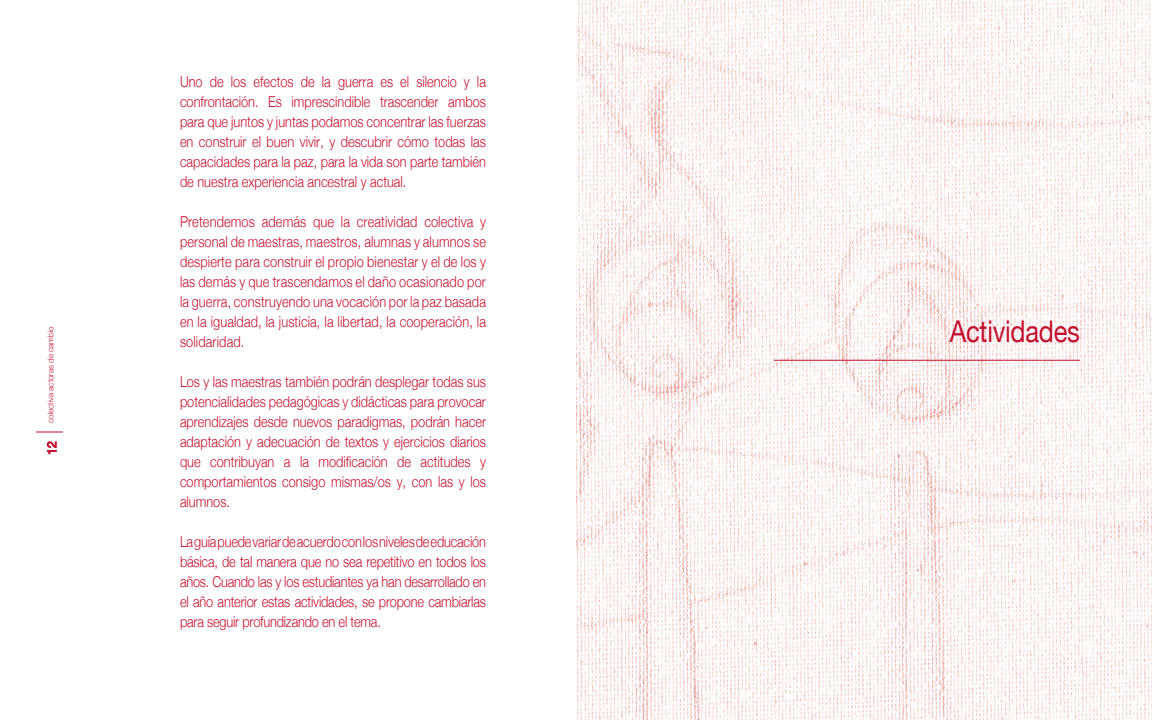
<style>
.page{position:relative;width:1152px;height:720px;background:#fff}
.page>*{position:absolute;margin:0;border:0;box-sizing:border-box;transform-origin:0 0}
.Titular{font:30px "Helvetica Neue";letter-spacing:-.01em;color:#c3102f;scale:.85 1}
.Párrafo_introductori{font:300 15px/20px "Helvetica Neue";color:#c3102f;text-align:justify;scale:.85 1}
.t1{font:12.5px "Helvetica Neue";color:#c3102f}
.master_pages_upper_r{font:300 8px "Helvetica Neue";color:#c3102f}
</style>
<div class="page">
<img style="left:576px;top:0;width:576px;height:720px">
<svg style="left:47px;top:441px;width:10px;height:13px"></svg>
<svg style="left:36px;top:432px;width:27px;height:1px"></svg>
<hr style="left:774px;top:360px;width:306px;height:1px;background:#c3102f">
<p class="Párrafo_introductori" style="left:180px;top:70px;width:362px">Uno de los efectos de la guerra es el silencio y la confrontación. Es imprescindible trascender ambos para que juntos y juntas podamos concentrar las fuerzas en construir el buen vivir, y descubrir cómo todas las capacidades para la paz, para la vida son parte también de nuestra experiencia ancestral y actual.</p>
<p class="Párrafo_introductori" style="left:180px;top:210px;width:362px">Pretendemos además que la creatividad colectiva y personal de maestras, maestros, alumnas y alumnos se despierte para construir el propio bienestar y el de los y las demás y que trascendamos el daño ocasionado por la guerra, construyendo una vocación por la paz basada en la igualdad, la justicia, la libertad, la cooperación, la solidaridad.</p>
<p class="Párrafo_introductori" style="left:180px;top:370px;width:362px">Los y las maestras también podrán desplegar todas sus potencialidades pedagógicas y didácticas para provocar aprendizajes desde nuevos paradigmas, podrán hacer adaptación y adecuación de textos y ejercicios diarios que contribuyan a la modificación de actitudes y comportamientos consigo mismas/os y, con las y los alumnos.</p>
<p class="Párrafo_introductori" style="left:180px;top:530px;width:362px">La guía puede variar de acuerdo con los niveles de educación básica, de tal manera que no sea repetitivo en todos los años. Cuando las y los estudiantes ya han desarrollado en el año anterior estas actividades, se propone cambiarlas para seguir profundizando en el tema.</p>
<p class="master_pages_upper_r" style="left:44px;top:423px;width:98px;rotate:-90deg">colectiva actoras de cambio</p>
<p class="Titular" style="left:950px;top:310px;width:155px">Actividades</p>
<p class="t1" style="left:43px;top:455px;width:15px;rotate:-90deg">12</p>
</div>
